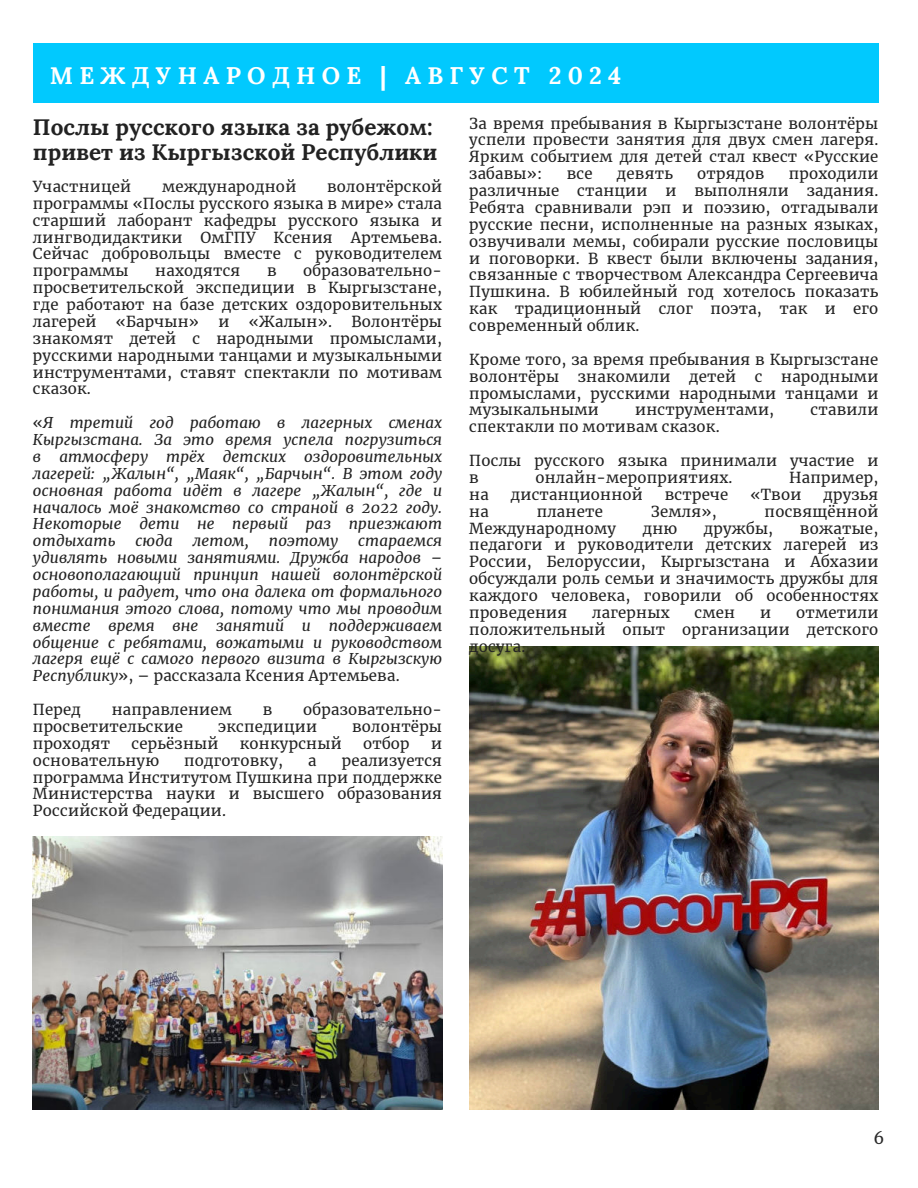
<style>
.page{position:relative;width:918px;height:1188px;background:#fff}
.page>*{position:absolute;margin:0;border:0;box-sizing:border-box;transform-origin:0 0}
.t1{font:700 24px "Lora";letter-spacing:.26em;color:#fff}
.t2{font:700 22.5px/24.8px "Lora";color:#222}
.t3{font:16.5px "Merriweather";color:#282828}
.t4{font:15px/16.8px "Merriweather";letter-spacing:.015em;color:#222;text-align:justify}
.t5{font:italic 15px/16.8px "Merriweather";letter-spacing:.015em;color:#222;text-align:justify}
.s1{font-style:normal}
</style>
<div class="page">
<div style="left:33px;top:43px;width:846px;height:59px;background:#01c9fe"></div>
<img style="left:469px;top:646px;width:410px;height:464px">
<img style="left:33px;top:837px;width:409px;height:273px">
<h1 class="t1" style="left:50px;top:55px;width:573px">МЕЖДУНАРОДНОЕ | АВГУСТ 2024</h1>
<p class="t4" style="left:469px;top:114px;width:411px">За время пребывания в Кыргызстане волонтёры успели провести занятия для двух смен лагеря.<br>Ярким событием для детей стал квест «Русские забавы»:</p>
<h2 class="t2" style="left:33px;top:112px;width:406px">Послы русского языка за рубежом: привет из Кыргызской Республики</h2>
<p class="t4" style="left:469px;top:165px;width:411px;text-indent:320px">проходили различные станции и выполняли задания.<br>Ребята сравнивали рэп и поэзию, отгадывали русские песни, исполненные на разных языках, озвучивали мемы, собирали русские пословицы и поговорки. В квест были включены задания, связанные с творчеством Александра Сергеевича Пушкина. В юбилейный год хотелось показать как традиционный слог поэта, так и его современный облик.</p>
<p class="t4" style="left:469px;top:351px;width:411px">Кроме того, за время пребывания в Кыргызстане волонтёры знакомили детей с народными промыслами, русскими народными танцами и музыкальными</p>
<p class="t4" style="left:567px;top:165px;width:27px">все</p>
<p class="t4" style="left:617px;top:165px;width:57px">девять</p>
<p class="t4" style="left:697px;top:165px;width:69px">отрядов</p>
<p class="t4" style="left:33px;top:178px;width:100px">Участницей</p>
<p class="t4" style="left:162px;top:178px;width:136px">международной</p>
<p class="t4" style="left:33px;top:178px;width:411px;text-indent:294px">волонтёрской программы «Послы русского языка в мире» стала старший лаборант кафедры русского языка и лингводидактики ОмГПУ Ксения Артемьева.<br>Сейчас добровольцы вместе с руководителем программы</p>
<p class="t4" style="left:33px;top:262px;width:411px;text-indent:270px">образовательно&shy;просветительской экспедиции в Кыргызстане, где работают на базе детских оздоровительных лагерей</p>
<p class="t4" style="left:155px;top:262px;width:87px">находятся</p>
<p class="t4" style="left:267px;top:262px;width:11px">в</p>
<p class="t4" style="left:33px;top:313px;width:411px;text-indent:318px">Волонтёры знакомят детей с народными промыслами, русскими народными танцами и музыкальными инструментами, ставят спектакли по мотивам сказок.</p>
<p class="t5" style="left:33px;top:414px;width:411px"><span class="s1">«</span>Я третий год работаю в лагерных сменах Кыргызстана. За это время успела погрузиться в атмосферу трёх детских оздоровительных лагерей: „Жалын“, „Маяк“, „Барчын“. В этом году основная работа идёт в лагере „Жалын“, где и началось моё знакомство со страной в 2022 году.<br>Некоторые дети не первый раз приезжают отдыхать</p>
<p class="t4" style="left:116px;top:313px;width:85px">«Барчын»</p>
<p class="t4" style="left:218px;top:313px;width:13px">и</p>
<p class="t4" style="left:249px;top:313px;width:84px">«Жалын».</p>
<p class="t4" style="left:635px;top:401px;width:141px">инструментами,</p>
<p class="t4" style="left:811px;top:401px;width:69px">ставили</p>
<p class="t4" style="left:469px;top:418px;width:252px">спектакли по мотивам сказок.</p>
<p class="t4" style="left:469px;top:452px;width:411px">Послы русского языка принимали участие и в</p>
<p class="t4" style="left:536px;top:469px;width:198px">онлайн-мероприятиях.</p>
<p class="t4" style="left:789px;top:469px;width:91px">Например,</p>
<p class="t4" style="left:469px;top:486px;width:21px">на</p>
<p class="t4" style="left:511px;top:486px;width:133px">дистанционной</p>
<p class="t4" style="left:665px;top:486px;width:65px">встрече</p>
<p class="t4" style="left:750px;top:486px;width:53px">«Твои</p>
<p class="t4" style="left:823px;top:486px;width:56px">друзья</p>
<p class="t4" style="left:469px;top:502px;width:21px">на</p>
<p class="t4" style="left:537px;top:502px;width:68px">планете</p>
<p class="t4" style="left:651px;top:502px;width:67px">Земля»,</p>
<p class="t4" style="left:765px;top:502px;width:115px">посвящённой</p>
<p class="t4" style="left:469px;top:519px;width:148px">Международному</p>
<p class="t4" style="left:643px;top:519px;width:36px">дню</p>
<p class="t4" style="left:704px;top:519px;width:71px">дружбы,</p>
<p class="t4" style="left:469px;top:519px;width:411px;text-indent:331px">вожатые, педагоги и руководители детских лагерей из России, Белоруссии, Кыргызстана и Абхазии обсуждали роль семьи и значимость дружбы для каждого человека, говорили об особенностях проведения</p>
<p class="t5" style="left:136px;top:532px;width:39px">сюда</p>
<p class="t5" style="left:193px;top:532px;width:58px">летом,</p>
<p class="t5" style="left:269px;top:532px;width:71px">поэтому</p>
<p class="t5" style="left:33px;top:532px;width:411px;text-indent:325px">стараемся удивлять новыми занятиями. Дружба народов – основополагающий принцип нашей волонтёрской работы, и радует, что она далека от формального понимания этого слова, потому что мы проводим вместе время вне занятий и поддерживаем общение с ребятами, вожатыми и руководством лагеря ещё с самого первого визита в Кыргызскую Республику<span class="s1">», – рассказала Ксения Артемьева.</span></p>
<p class="t4" style="left:33px;top:701px;width:49px">Перед</p>
<p class="t4" style="left:112px;top:701px;width:122px">направлением</p>
<p class="t4" style="left:263px;top:701px;width:11px">в</p>
<p class="t4" style="left:303px;top:701px;width:140px">образовательно-</p>
<p class="t4" style="left:33px;top:718px;width:152px">просветительские</p>
<p class="t4" style="left:218px;top:718px;width:100px">экспедиции</p>
<p class="t4" style="left:352px;top:718px;width:91px">волонтёры</p>
<p class="t4" style="left:33px;top:735px;width:79px">проходят</p>
<p class="t4" style="left:132px;top:735px;width:88px">серьёзный</p>
<p class="t4" style="left:240px;top:735px;width:103px">конкурсный</p>
<p class="t4" style="left:363px;top:735px;width:48px">отбор</p>
<p class="t4" style="left:431px;top:735px;width:13px">и</p>
<p class="t4" style="left:33px;top:751px;width:128px">основательную</p>
<p class="t4" style="left:184px;top:751px;width:101px">подготовку,</p>
<p class="t4" style="left:308px;top:751px;width:10px">а</p>
<p class="t4" style="left:469px;top:604px;width:411px;text-indent:327px">отметили положительный опыт организации детского досуга.</p>
<p class="t4" style="left:592px;top:604px;width:79px">лагерных</p>
<p class="t4" style="left:695px;top:604px;width:42px">смен</p>
<p class="t4" style="left:760px;top:604px;width:13px">и</p>
<p class="t4" style="left:33px;top:751px;width:411px;text-indent:309px">реализуется программа Институтом Пушкина при поддержке Министерства науки и высшего образования Российской Федерации.</p>
<p class="t3" style="left:873px;top:1127px;width:12px">6</p>
</div>
